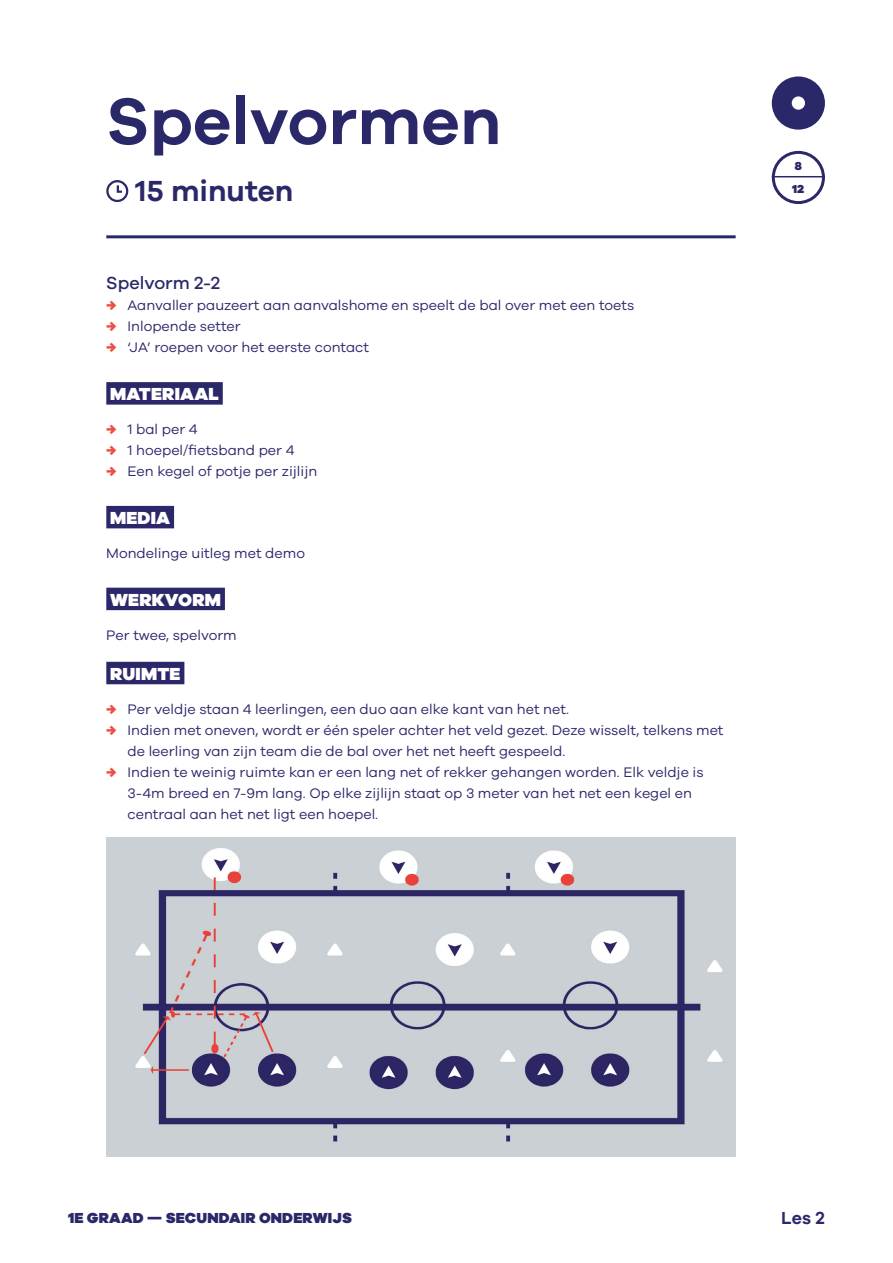
<style>
.page{position:relative;width:893px;height:1263px;background:#fff}
.page>*{position:absolute;margin:0;border:0;box-sizing:border-box;transform-origin:0 0}
.Titel{font:600 67.5px "Galano Grotesque";color:#2b286a}
.Beschrijving{font:600 30px "Galano Grotesque";color:#2b286a}
.Titel_Onderdeel_-_Bl{font:900 18px "Galano Grotesque";letter-spacing:.01em;color:#fff}
.Ondertitel{font:500 18px "Galano Grotesque";color:#2b286a}
.t1{font:600 18px "Galano Grotesque";color:#2b286a}
.t2{font:900 15px "Galano Grotesque";letter-spacing:.01em;color:#2b286a}
.Broodtekst{font:14.25px/21px "Galano Grotesque";color:#2b286a}
.Titel_Onderdeel_-_Bl-2{font:14.25px "Galano Grotesque";color:#2b286a}
.t3{font:900 12px/22.8px "Galano Grotesque";color:#2b286a}
.s1{font-weight:900;color:#ef4d44}
</style>
<div class="page">
<div style="left:772px;top:76px;width:53px;height:54px;background:#2b286a;border-radius:50%"></div>
<div style="left:792px;top:96px;width:13px;height:14px;background:#fff;border-radius:50%"></div>
<div style="left:772px;top:151px;width:53px;height:53px;border:3px solid #2b286a;border-radius:50%"></div>
<hr style="left:772px;top:176px;width:53px;height:1px;background:#2b286a">
<hr style="left:106px;top:235px;width:630px;height:3px;background:#2b286a">
<div style="left:106px;top:382px;width:117px;height:23px;background:#2b286a"></div>
<div style="left:106px;top:506px;width:68px;height:22px;background:#2b286a"></div>
<div style="left:106px;top:588px;width:119px;height:22px;background:#2b286a"></div>
<div style="left:106px;top:662px;width:78px;height:22px;background:#2b286a"></div>
<div style="left:106px;top:180px;width:22px;height:22px;border:2px solid #2b286a;border-radius:50%"></div>
<svg style="left:116px;top:183px;width:8px;height:10px"></svg>
<img style="left:106px;top:838px;width:630px;height:319px">
<p class="Titel" style="left:106px;top:80px;width:397px">Spelvormen</p>
<p class="Beschrijving" style="left:136px;top:173px;width:159px">15 minuten</p>
<p class="Ondertitel" style="left:106px;top:272px;width:115px">Spelvorm 2-2</p>
<p class="Broodtekst" style="left:106px;top:294px;width:529px"><span class="s1">→</span> Aanvaller pauzeert aan aanvalshome en speelt de bal over met een toets</p>
<p class="Broodtekst" style="left:106px;top:315px;width:136px"><span class="s1">→</span> Inlopende setter</p>
<p class="Broodtekst" style="left:106px;top:336px;width:264px"><span class="s1">→</span> ‘JA’ roepen voor het eerste contact</p>
<p class="Titel_Onderdeel_-_Bl" style="left:110px;top:382px;width:110px">MATERIAAL</p>
<p class="Broodtekst" style="left:106px;top:418px;width:93px"><span class="s1">→</span> 1 bal per 4</p>
<p class="Broodtekst" style="left:106px;top:439px;width:190px"><span class="s1">→</span> 1 hoepel/fietsband per 4</p>
<p class="Broodtekst" style="left:106px;top:460px;width:213px"><span class="s1">→</span> Een kegel of potje per zijlijn</p>
<p class="Titel_Onderdeel_-_Bl" style="left:110px;top:506px;width:62px">MEDIA</p>
<p class="Broodtekst" style="left:106px;top:542px;width:200px">Mondelinge uitleg met demo</p>
<p class="Titel_Onderdeel_-_Bl" style="left:110px;top:588px;width:112px">WERKVORM</p>
<p class="Titel_Onderdeel_-_Bl-2" style="left:106px;top:627px;width:132px">Per twee, spelvorm</p>
<p class="Titel_Onderdeel_-_Bl" style="left:110px;top:662px;width:72px">RUIMTE</p>
<p class="Broodtekst" style="left:106px;top:698px;width:464px"><span class="s1">→</span> Per veldje staan 4 leerlingen, een duo aan elke kant van het net.</p>
<p class="Broodtekst" style="left:128px;top:719px;width:597px;text-indent:-21px"><span class="s1">→</span> Indien met oneven, wordt er één speler achter het veld gezet. Deze wisselt, telkens met de leerling van zijn team die de bal over het net heeft gespeeld.</p>
<p class="Broodtekst" style="left:128px;top:761px;width:578px;text-indent:-21px"><span class="s1">→</span> Indien te weinig ruimte kan er een lang net of rekker gehangen worden. Elk veldje is<br>3-4m breed en 7-9m lang. Op elke zijlijn staat op 3 meter van het net een kegel en centraal aan het net ligt een hoepel.</p>
<p class="t3" style="left:792px;top:154px;width:14px">8<br>12</p>
<p class="t2" style="left:68px;top:1208px;width:285px">1E GRAAD — SECUNDAIR ONDERWIJS</p>
<p class="t1" style="left:781px;top:1206px;width:45px">Les 2</p>
</div>
